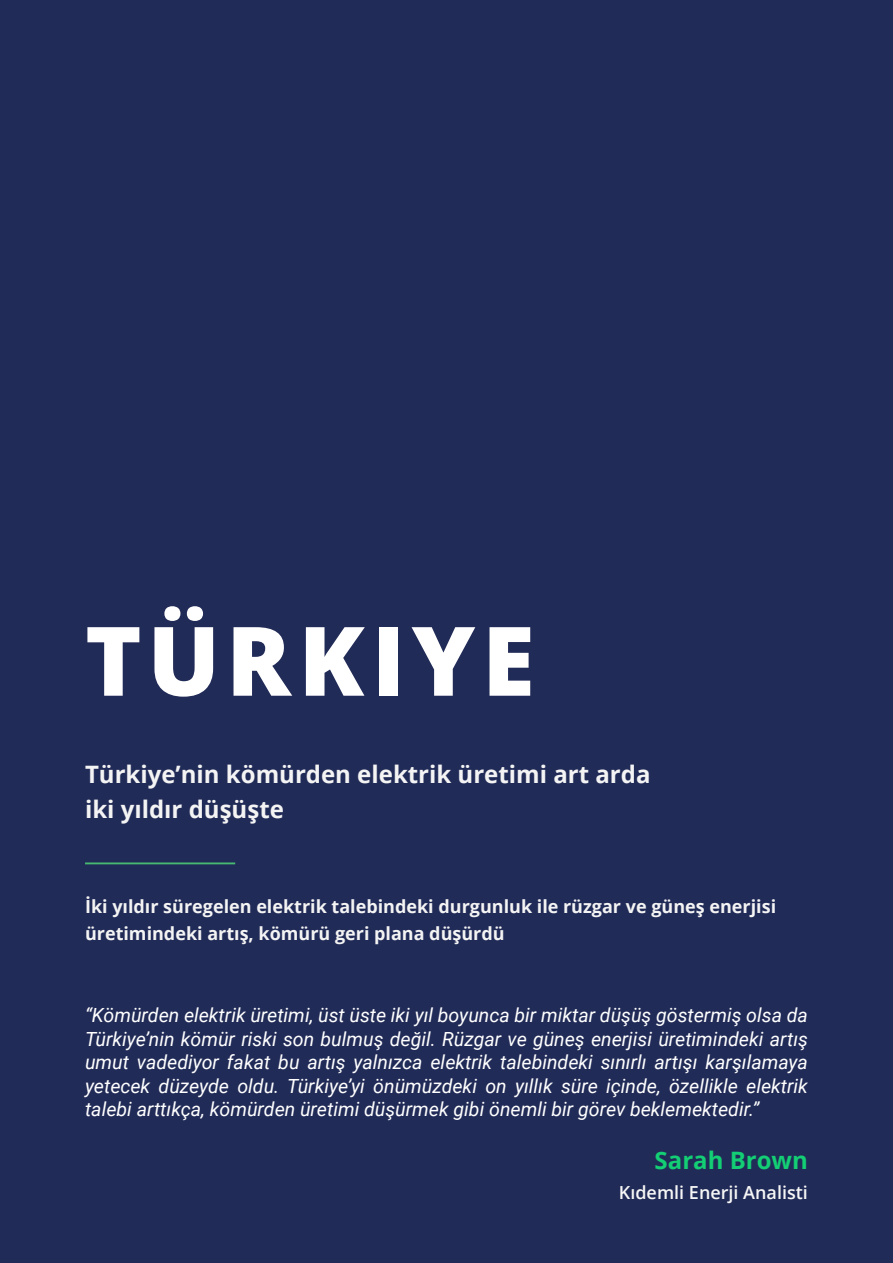
<style>
.page{position:relative;width:893px;height:1263px;background:#212b57}
.page>*{position:absolute;margin:0;border:0;box-sizing:border-box;transform-origin:0 0}
.t1{font:800 96px "Open Sans";letter-spacing:.07em;color:#fff}
.t2{font:700 24px/34.5px "Open Sans";color:#f4f4f4}
.t3{font:700 24px "Open Sans";color:#13ce74}
.t4{font:italic 19.5px/23.4px "Roboto";color:#fff;text-align:justify}
.t5{font:700 18px/27px "Open Sans";color:#f4f4f4}
.t6{font:600 18px "Open Sans";color:#f7f7f7}
</style>
<div class="page">
<hr style="left:85px;top:862px;width:150px;height:2px;background:#48b971">
<h1 class="t1" style="left:85px;top:588px;width:451px">TÜRKIYE</h1>
<p class="t2" style="left:85px;top:757px;width:567px">Türkiye’nin kömürden elektrik üretimi art arda iki yıldır düşüşte</p>
<p class="t5" style="left:85px;top:892px;width:693px">İki yıldır süregelen elektrik talebindeki durgunluk ile rüzgar ve güneş enerjisi üretimindeki artış, kömürü geri plana düşürdü</p>
<p class="t4" style="left:85px;top:1003px;width:724px">“Kömürden elektrik üretimi, üst üste iki yıl boyunca bir miktar düşüş göstermiş olsa da Türkiye’nin kömür riski son bulmuş değil. Rüzgar ve güneş enerjisi üretimindeki artış umut vadediyor fakat bu artış yalnızca elektrik talebindeki sınırlı artışı karşılamaya yetecek düzeyde oldu. Türkiye’yi önümüzdeki on yıllık süre içinde, özellikle elektrik talebi arttıkça, kömürden üretimi düşürmek gibi önemli bir görev beklemektedir.”</p>
<p class="t3" style="left:655px;top:1143px;width:155px">Sarah Brown</p>
<p class="t6" style="left:619px;top:1180px;width:191px">Kıdemli Enerji Analisti</p>
</div>
